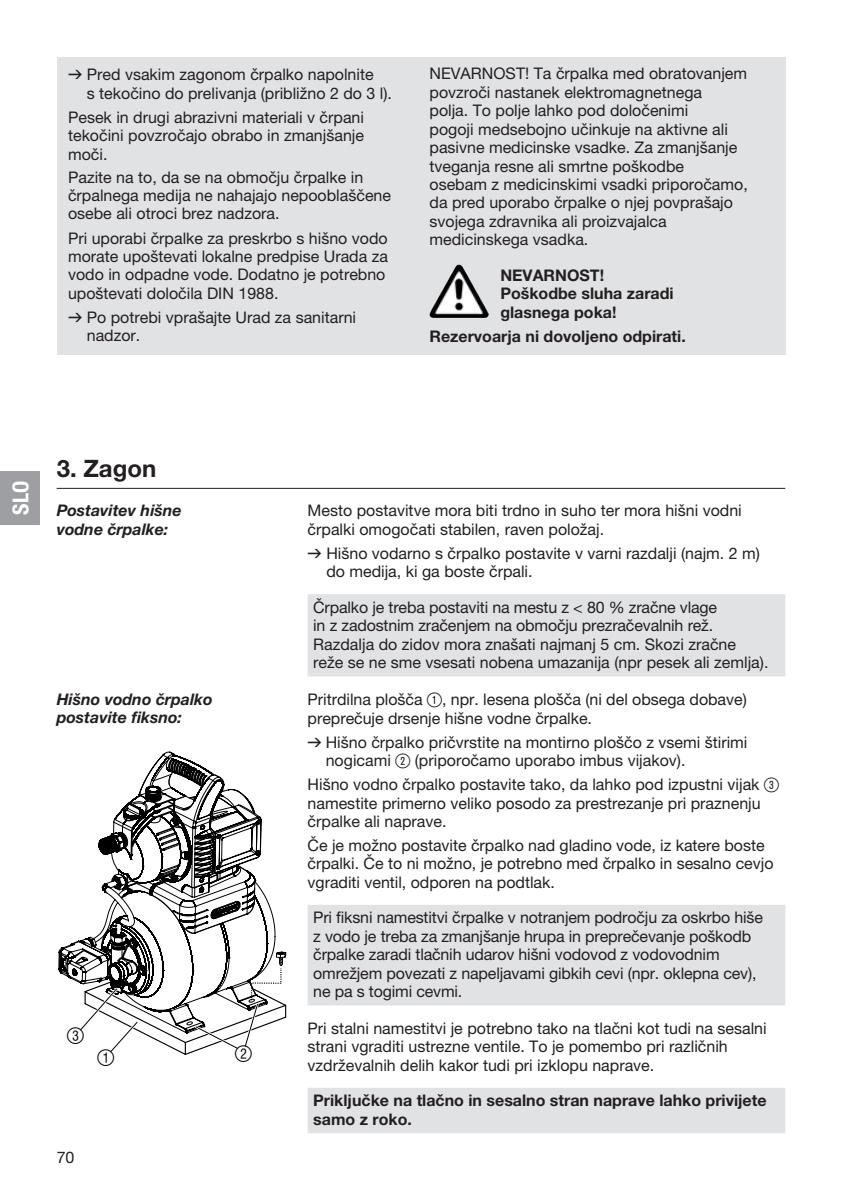
<style>
.page{position:relative;width:842px;height:1191px;background:#fff}
.page>*{position:absolute;margin:0;border:0;box-sizing:border-box;transform-origin:0 0}
.t1{font:700 24px "GARDENA Pro";color:#231f20}
.t2{font:22px "Ziffern";color:#000}
.t3{font:22px "GARDENA Pro Bo Cond";color:#fff}
.t4{font:16px/18.4px "GARDENA Pro";color:#231f20}
.t5{font:700 16px/18.4px "GARDENA Pro";color:#231f20}
.t6{font:italic 700 16px/18.4px "GARDENA Pro";color:#231f20}
.s1{font-family:"Formdruck"}
.s2{font-family:"Ziffernim Kreisund Quadrat BQ";font-size:20px}
</style>
<div class="page">
<div style="left:57px;top:57px;width:728px;height:297px;background:#e1e2e4"></div>
<img style="left:432px;top:265px;width:26px;height:44px">
<svg style="left:308px;top:594px;width:477px;height:539px"></svg>
<hr style="left:57px;top:488px;width:728px;height:1px;background:#231f20">
<svg style="left:58px;top:751px;width:229px;height:304px"></svg>
<div style="left:0;top:471px;width:40px;height:53px;background:#9d9fa2"></div>
<p class="t4" style="left:87px;top:65px;width:307px;text-indent:-19px"><span class="s1">v</span> Pred vsakim zagonom črpalko napolnite<br>s tekočino do prelivanja (približno 2 do 3 l).</p>
<p class="t4" style="left:68px;top:108px;width:298px;text-align:justify">Pesek in drugi abrazivni materiali v črpani tekočini povzročajo obrabo in zmanjšanje moči.</p>
<p class="t4" style="left:68px;top:168px;width:325px">Pazite na to, da se na območju črpalke in črpalnega medija ne nahajajo nepooblaščene osebe ali otroci brez nadzora.</p>
<p class="t4" style="left:68px;top:228px;width:322px">Pri uporabi črpalke za preskrbo s hišno vodo morate upoštevati lokalne predpise Urada za vodo in odpadne vode. Dodatno je potrebno upoštevati določila DIN 1988.</p>
<p class="t4" style="left:87px;top:308px;width:271px;text-indent:-19px"><span class="s1">v</span> Po potrebi vprašajte Urad za sanitarni nadzor.</p>
<p class="t4" style="left:429px;top:64px;width:320px;text-indent:96px">! Ta črpalka med obratovanjem povzroči nastanek elektromagnetnega<br>polja. To polje lahko pod določenimi<br>pogoji medsebojno učinkuje na aktivne ali pasivne medicinske vsadke. Za zmanjšanje tveganja resne ali smrtne poškodbe<br>osebam z medicinskimi vsadki priporočamo, da pred uporabo črpalke o njej povprašajo svojega zdravnika ali proizvajalca medicinskega vsadka.</p>
<p class="t5" style="left:500px;top:266px;width:175px">NEVARNOST!<br>Poškodbe sluha zaradi glasnega poka!</p>
<p class="t5" style="left:429px;top:326px;width:258px">Rezervoarja ni dovoljeno odpirati.</p>
<p class="t4" style="left:429px;top:64px;width:23px">Nevarnost</p>
<h2 class="t3" style="left:7px;top:514px;width:35px;rotate:-90deg">SLO</h2>
<h1 class="t1" style="left:57px;top:453px;width:101px">3. Zagon</h1>
<p class="t6" style="left:57px;top:501px;width:127px">Postavitev hišne vodne črpalke:</p>
<p class="t4" style="left:308px;top:501px;width:436px">Mesto postavitve mora biti trdno in suho ter mora hišni vodni črpalki omogočati stabilen, raven položaj.</p>
<p class="t4" style="left:326px;top:543px;width:435px;text-indent:-19px"><span class="s1">v</span> Hišno vodarno s črpalko postavite v varni razdalji (najm. 2 m) do medija, ki ga boste črpali.</p>
<p class="t4" style="left:313px;top:597px;width:457px">Črpalko je treba postaviti na mestu z &lt; 80 % zračne vlage<br>in z zadostnim zračenjem na območju prezračevalnih rež.<br>Razdalja do zidov mora znašati najmanj 5 cm. Skozi zračne reže se ne sme vsesati nobena umazanija (npr pesek ali zemlja).</p>
<p class="t6" style="left:57px;top:689px;width:157px">Hišno vodno črpalko postavite fiksno:</p>
<p class="t4" style="left:308px;top:690px;width:441px">Pritrdilna plošča <span class="s2">1</span>, npr. lesena plošča (ni del obsega dobave) preprečuje drsenje hišne vodne črpalke.</p>
<p class="t4" style="left:326px;top:732px;width:423px;text-indent:-18px"><span class="s1">v</span> Hišno črpalko pričvrstite na montirno ploščo z vsemi štirimi nogicami <span class="s2">2</span> (priporočamo uporabo imbus vijakov).</p>
<p class="t4" style="left:308px;top:775px;width:473px">Hišno vodno črpalko postavite tako, da lahko pod izpustni vijak <span class="s2">3 </span>namestite primerno veliko posodo za prestrezanje pri praznenju črpalke ali naprave.</p>
<p class="t4" style="left:308px;top:836px;width:467px">Če je možno postavite črpalko nad gladino vode, iz katere boste črpalki. Če to ni možno, je potrebno med črpalko in sesalno cevjo vgraditi ventil, odporen na podtlak.</p>
<p class="t4" style="left:313px;top:908px;width:451px">Pri fiksni namestitvi črpalke v notranjem področju za oskrbo hiše z vodo je treba za zmanjšanje hrupa in preprečevanje poškodb črpalke zaradi tlačnih udarov hišni vodovod z vodovodnim omrežjem povezati z napeljavami gibkih cevi (npr. oklepna cev), ne pa s togimi cevmi.</p>
<p class="t4" style="left:308px;top:1018px;width:461px">Pri stalni namestitvi je potrebno tako na tlačni kot tudi na sesalni strani vgraditi ustrezne ventile. To je pomembo pri različnih vzdrževalnih delih kakor tudi pri izklopu naprave.</p>
<p class="t5" style="left:313px;top:1091px;width:455px">Priključke na tlačno in sesalno stran naprave lahko privijete samo z roko.</p>
<h2 class="t2" style="left:67px;top:1023px;width:19px">3</h2>
<h2 class="t2" style="left:97px;top:1045px;width:19px">1</h2>
<h2 class="t2" style="left:235px;top:1041px;width:19px">2</h2>
<p class="t4" style="left:57px;top:1147px;width:19px">70</p>
</div>
